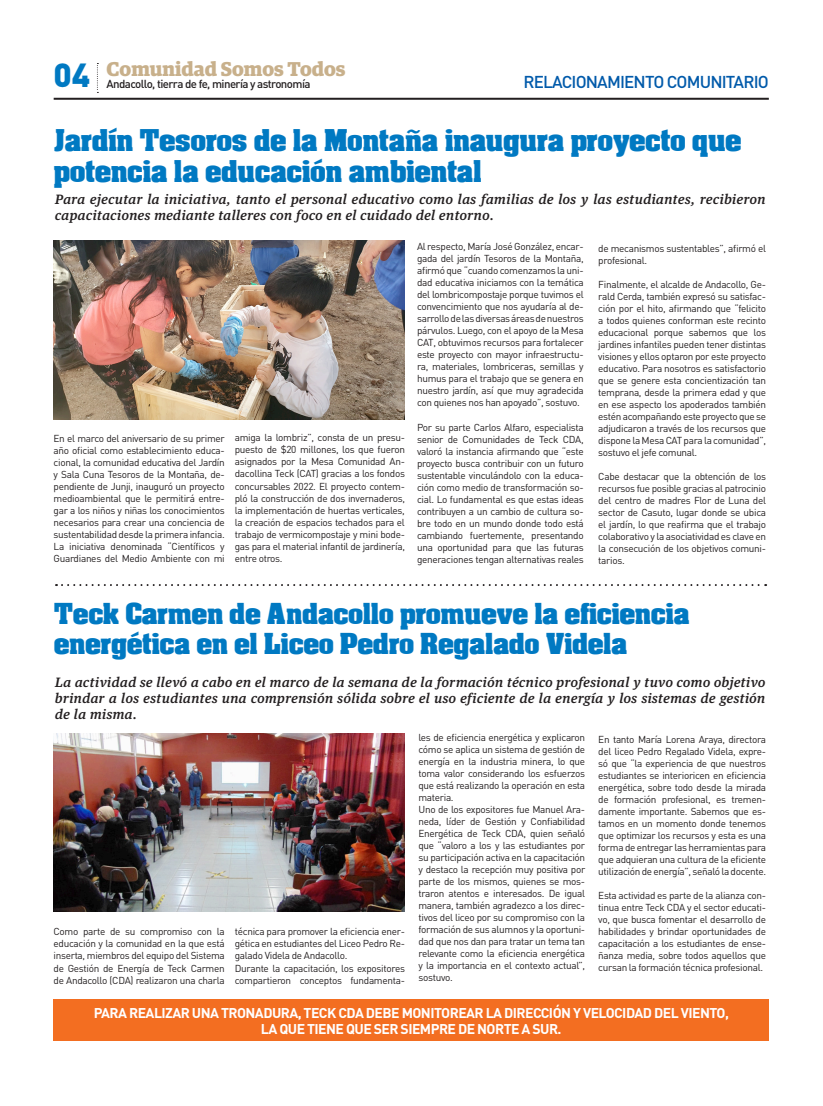
<style>
.page{position:relative;width:823px;height:1106px;background:#fff}
.page>*{position:absolute;margin:0;border:0;box-sizing:border-box;transform-origin:0 0}
.t1{font:900 33px "DIN Pro";color:#0079c2}
.t2{font:28.6px/30.8px "Acme Font";letter-spacing:-.04em;color:#0079c2}
.t3{font:27.6px/29.7px "Acme Font";letter-spacing:-.04em;color:#0079c2}
.t4{font:700 20px "Guardian Egyp";color:#c8b08b}
.t5{font:500 17px "DIN Pro";letter-spacing:-.05em;color:#015aaa}
.t6{font:700 14px/16px "DIN Pro";letter-spacing:-.04em;color:#fff;text-align:center}
.t7{font:italic 500 13px/16px "Guardian Text Egyp";letter-spacing:.04em;color:#231f20;text-align:justify}
.t8{font:500 11.5px "DIN Pro";letter-spacing:-.05em;color:#231f20}
.t9{font:10px/12px "DIN Pro";letter-spacing:-.03em;color:#231f20;text-align:justify}
</style>
<div class="page">
<svg style="left:56px;top:584px;width:709px;height:2px"></svg>
<hr style="left:54px;top:98px;width:714px;height:2px;background:#231f20">
<div style="left:54px;top:999px;width:714px;height:41px;background:#f36e21"></div>
<svg style="left:97px;top:63px;width:1px;height:30px"></svg>
<img style="left:54px;top:733px;width:351px;height:178px">
<img style="left:54px;top:240px;width:351px;height:180px">
<p class="t1" style="left:53px;top:52px;width:38px">04</p>
<p class="t4" style="left:106px;top:54px;width:240px">Comunidad Somos Todos</p>
<p class="t8" style="left:106px;top:76px;width:205px">Andacollo, tierra de fe, minería y astronomía</p>
<p class="t5" style="left:523px;top:70px;width:247px">RELACIONAMIENTO COMuNITARIO</p>
<p class="t2" style="left:54px;top:124px;width:689px">Jardín Tesoros de la Montaña inaugura proyecto que potencia la educación ambiental</p>
<p class="t7" style="left:55px;top:190px;width:711px">Para ejecutar la iniciativa, tanto el personal educativo como las familias de los y las estudiantes, recibieron capacitaciones mediante talleres con foco en el cuidado del entorno.</p>
<p class="t9" style="left:54px;top:432px;width:173px">en el marco del aniversario de su primer año oficial como establecimiento educa&shy;cional, la comunidad educativa del Jardín y sala cuna tesoros de la montaña, de&shy;pendiente de Junji, inauguró un proyecto medioambiental que le permitirá entre&shy;gar a los niños y niñas los conocimientos necesarios para crear una conciencia de sustentabilidad desde la primera infancia. la iniciativa denominada “científicos y Guardianes del medio ambiente con mi</p>
<p class="t9" style="left:235px;top:431px;width:171px">amiga la lombriz”, consta de un presu&shy;puesto de $20 millones, los que fueron asignados por la mesa comunidad an&shy;dacollina teck (cat) gracias a los fondos concursables 2022. el proyecto contem&shy;pló la construcción de dos invernaderos, la implementación de huertas verticales, la creación de espacios techados para el trabajo de vermicompostaje y mini bode&shy;gas para el material infantil de jardinería, entre otros.</p>
<p class="t9" style="left:417px;top:240px;width:168px">al respecto, maría José González, encar&shy;gada del jardín tesoros de la montaña, afirmó que “cuando comenzamos la uni&shy;dad educativa iniciamos con la temática del lombricompostaje porque tuvimos el convencimiento que nos ayudaría al de&shy;sarrollo de las diversas áreas de nuestros párvulos. luego, con el apoyo de la mesa cat, obtuvimos recursos para fortalecer este proyecto con mayor infraestructu&shy;ra, materiales, lombriceras, semillas y humus para el trabajo que se genera en nuestro jardín, así que muy agradecida con quienes nos han apoyado”, sostuvo.</p>
<p class="t9" style="left:417px;top:420px;width:168px">por su parte carlos alfaro, especialista senior de comunidades de teck cda, valoró la instancia afirmando que “este proyecto busca contribuir con un futuro sustentable vinculándolo con la educa&shy;ción como medio de transformación so&shy;cial. lo fundamental es que estas ideas contribuyen a un cambio de cultura so&shy;bre todo en un mundo donde todo está cambiando fuertemente, presentando una oportunidad para que las futuras generaciones tengan alternativas reales</p>
<p class="t9" style="left:598px;top:242px;width:169px">de mecanismos sustentables”, afirmó el profesional.</p>
<p class="t9" style="left:598px;top:278px;width:169px">finalmente, el alcalde de andacollo, Ge&shy;rald cerda, también expresó su satisfac&shy;ción por el hito, afirmando que “felicito a todos quienes conforman este recinto educacional porque sabemos que los jardines infantiles pueden tener distintas visiones y ellos optaron por este proyecto educativo. para nosotros es satisfactorio que se genere esta concientización tan temprana, desde la primera edad y que en ese aspecto los apoderados también estén acompañando este proyecto que se adjudicaron a través de los recursos que dispone la mesa cat para la comunidad”, sostuvo el jefe comunal.</p>
<p class="t9" style="left:598px;top:470px;width:169px">cabe destacar que la obtención de los recursos fue posible gracias al patrocinio del centro de madres flor de luna del sector de casuto, lugar donde se ubica el jardín, lo que reafirma que el trabajo colaborativo y la asociatividad es clave en la consecución de los objetivos comuni&shy;tarios.</p>
<p class="t3" style="left:54px;top:598px;width:637px">Teck Carmen de Andacollo promueve la eficiencia energética en el Liceo Pedro Regalado Videla</p>
<p class="t7" style="left:55px;top:673px;width:711px">La actividad se llevó a cabo en el marco de la semana de la formación técnico profesional y tuvo como objetivo brindar a los estudiantes una comprensión sólida sobre el uso eficiente de la energía y los sistemas de gestión de la misma.</p>
<p class="t9" style="left:54px;top:925px;width:173px">como parte de su compromiso con la educación y la comunidad en la que está inserta, miembros del equipo del sistema de Gestión de energía de teck carmen de andacollo (cda) realizaron una charla</p>
<p class="t9" style="left:235px;top:925px;width:171px;text-align:left">técnica para promover la eficiencia ener&shy;gética en estudiantes del liceo pedro re&shy;galado Videla de andacollo.<br>durante la capacitación, los expositores compartieron conceptos fundamenta-</p>
<p class="t9" style="left:418px;top:731px;width:168px;text-align:left">les de eficiencia energética y explicaron cómo se aplica un sistema de gestión de energía en la industria minera, lo que toma valor considerando los esfuerzos que está realizando la operación en esta materia.<br>uno de los expositores fue manuel ara&shy;neda, líder de Gestión y confiabilidad energética de teck cda, quien señaló que “valoro a los y las estudiantes por su participación activa en la capacitación y destaco la recepción muy positiva por parte de los mismos, quienes se mos&shy;traron atentos e interesados. de igual manera, también agradezco a los direc&shy;tivos del liceo por su compromiso con la formación de sus alumnos y la oportuni&shy;dad que nos dan para tratar un tema tan relevante como la eficiencia energética y la importancia en el contexto actual”, sostuvo.</p>
<p class="t9" style="left:598px;top:732px;width:169px">en tanto maría lorena araya, directora del liceo pedro regalado Videla, expre&shy;só que “la experiencia de que nuestros estudiantes se interioricen en eficiencia energética, sobre todo desde la mirada de formación profesional, es tremen&shy;damente importante. sabemos que es&shy;tamos en un momento donde tenemos que optimizar los recursos y esta es una forma de entregar las herramientas para que adquieran una cultura de la eficiente utilización de energía”, señaló la docente.</p>
<p class="t9" style="left:598px;top:888px;width:169px">esta actividad es parte de la alianza con&shy;tinua entre teck cda y el sector educati&shy;vo, que busca fomentar el desarrollo de habilidades y brindar oportunidades de capacitación a los estudiantes de ense&shy;ñanza media, sobre todos aquellos que cursan la formación técnica profesional.</p>
<p class="t6" style="left:94px;top:1004px;width:636px">PARA REALIZAR UNA TRONADURA, TECK CDA DEBE MONITOREAR LA DIRECCIÓN Y VELOCIDAD DEL VIENTO,<br>LA QUE TIENE QUE SER SIEMPRE DE NORTE A SUR.</p>
</div>
